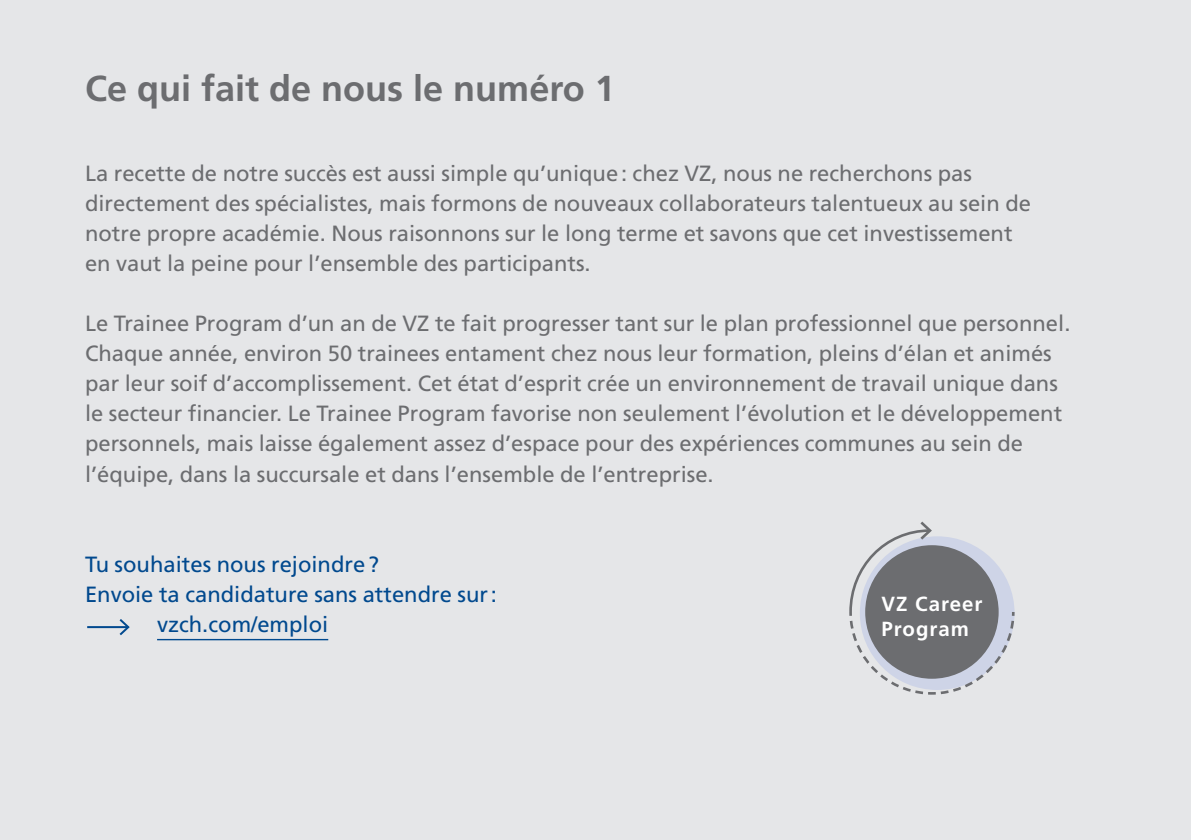
<style>
.page{position:relative;width:1191px;height:840px;background:#fff}
.page>*{position:absolute;margin:0;border:0;box-sizing:border-box;transform-origin:0 0}
.t1{font:700 36px "Frutiger LT";color:#6c6d70}
.t2{font:22px/30px "Frutiger LT";color:#6c6d70}
.t3{font:22px "Frutiger LT";color:#01498e}
.t4{font:700 20.4px/24.4px "Frutiger LT";letter-spacing:.05em;color:#fff}
</style>
<div class="page">
<div style="left:0;top:0;width:1191px;height:839px;background:#e5e6e8"></div>
<hr style="left:157px;top:638px;width:171px;height:2px;background:#01498e">
<hr style="left:87px;top:625px;width:41px;height:2px;background:#01498e">
<svg style="left:117px;top:619px;width:13px;height:17px"></svg>
<svg style="left:849px;top:521px;width:166px;height:174px"></svg>
<h1 class="t1" style="left:85px;top:67px;width:531px">Ce qui fait de nous le numéro 1</h1>
<p class="t2" style="left:85px;top:158px;width:947px">La recette de notre succès est aussi simple qu’unique: chez VZ, nous ne recherchons pas directement des spécialistes, mais formons de nouveaux collaborateurs talentueux au sein de notre propre académie. Nous raisonnons sur le long terme et savons que cet investissement en vaut la peine pour l’ensemble des participants.</p>
<p class="t2" style="left:85px;top:308px;width:987px">Le Trainee Program d’un an de VZ te fait progresser tant sur le plan professionnel que personnel.<br>Chaque année, environ 50 trainees entament chez nous leur formation, pleins d’élan et animés par leur soif d’accomplissement. Cet état d’esprit crée un environnement de travail unique dans le secteur financier. Le Trainee Program favorise non seulement l’évolution et le développement personnels, mais laisse également assez d’espace pour des expériences communes au sein de l’équipe, dans la succursale et dans l’ensemble de l’entreprise.</p>
<p class="t3" style="left:85px;top:550px;width:295px">Tu souhaites nous rejoindre?</p>
<p class="t3" style="left:85px;top:580px;width:413px">Envoie ta candidature sans attendre sur:</p>
<p class="t3" style="left:157px;top:610px;width:173px">vzch.com/emploi</p>
<p class="t4" style="left:881px;top:591px;width:102px">VZ Career<br>Program</p>
</div>
